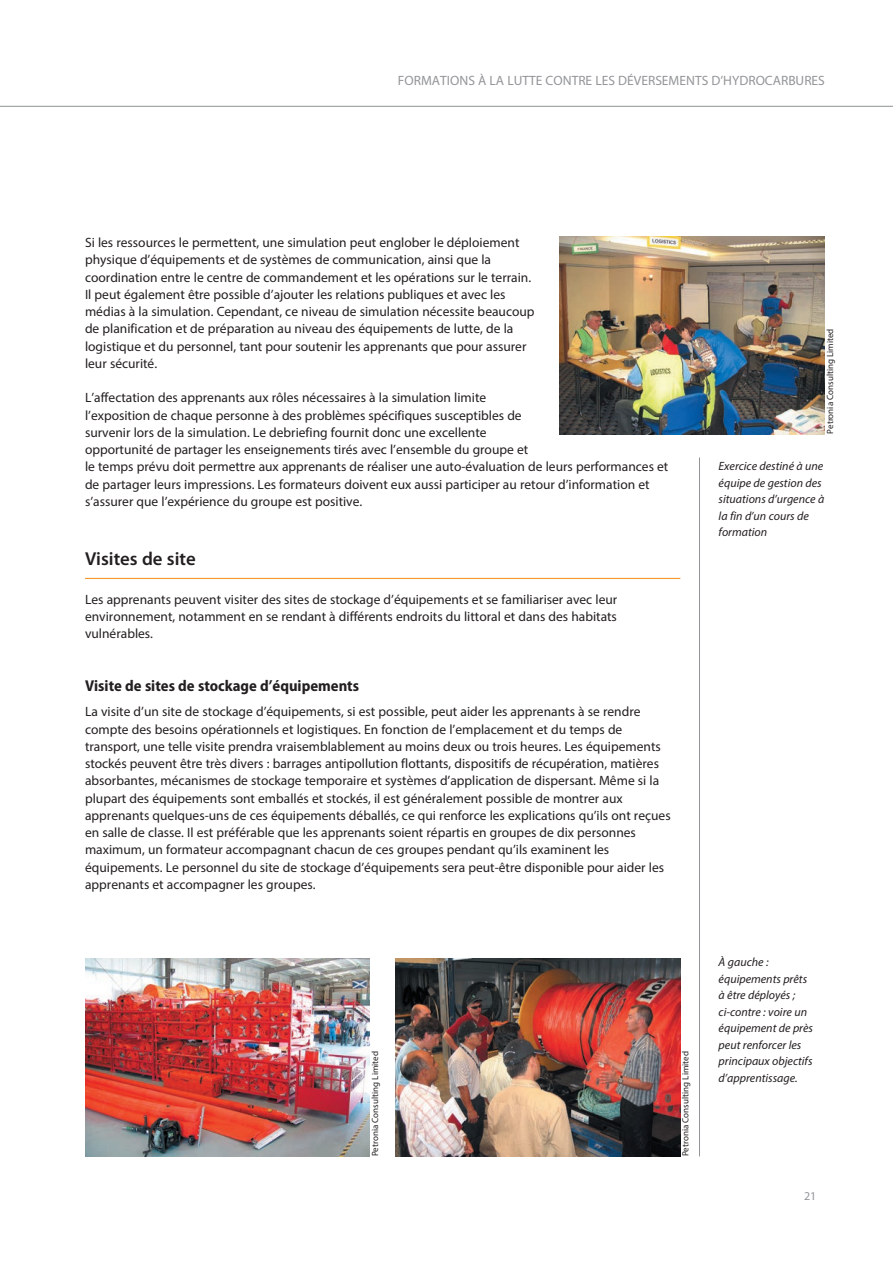
<style>
.page{position:relative;width:893px;height:1263px;background:#fff}
.page>*{position:absolute;margin:0;border:0;box-sizing:border-box;transform-origin:0 0}
.t1{font:600 18.75px "Myriad Pro";color:#231f20}
.t2{font:700 semi-condensed 15.75px "Myriad Pro";color:#231f20}
.t3{font:13.5px/17.2px "Myriad Pro";color:#231f20}
.t4{font:13.5px "Myriad Pro";color:#939598}
.t5{font:italic 12px/16.5px "Myriad Pro";color:#231f20}
.t6{font:12px "Myriad Pro";color:#939598}
.t7{font:9px "Myriad Pro";color:#231f20}
</style>
<div class="page">
<hr style="left:0;top:106px;width:893px;height:1px;background:#939598">
<hr style="left:699px;top:457px;width:1px;height:699px;background:#939598">
<hr style="left:85px;top:578px;width:595px;height:1px;background:#f79727">
<img style="left:560px;top:237px;width:265px;height:197px">
<img style="left:85px;top:959px;width:285px;height:197px">
<img style="left:395px;top:959px;width:285px;height:197px">
<p class="t4" style="left:398px;top:75px;width:428px">FORMATIONS À LA LUTTE CONTRE LES DÉVERSEMENTS D’HYDROCARBURES</p>
<p class="t3" style="left:85px;top:235px;width:451px">Si les ressources le permettent, une simulation peut englober le déploiement physique d’équipements et de systèmes de communication, ainsi que la coordination entre le centre de commandement et les opérations sur le terrain.<br>Il peut également être possible d’ajouter les relations publiques et avec les médias à la simulation. Cependant, ce niveau de simulation nécessite beaucoup de planification et de préparation au niveau des équipements de lutte, de la logistique et du personnel, tant pour soutenir les apprenants que pour assurer leur sécurité.</p>
<p class="t3" style="left:85px;top:390px;width:585px">L’affectation des apprenants aux rôles nécessaires à la simulation limite<br>l’exposition de chaque personne à des problèmes spécifiques susceptibles de<br>survenir lors de la simulation. Le debriefing fournit donc une excellente<br>opportunité de partager les enseignements tirés avec l’ensemble du groupe et<br>le temps prévu doit permettre aux apprenants de réaliser une auto-évaluation de leurs performances et de partager leurs impressions. Les formateurs doivent eux aussi participer au retour d’information et s’assurer que l’expérience du groupe est positive.</p>
<h1 class="t1" style="left:85px;top:552px;width:112px">Visites de site</h1>
<p class="t3" style="left:85px;top:591px;width:534px;text-align:justify">Les apprenants peuvent visiter des sites de stockage d’équipements et se familiariser avec leur environnement, notamment en se rendant à différents endroits du littoral et dans des habitats vulnérables.</p>
<p class="t2" style="left:85px;top:679px;width:276px">Visite de sites de stockage d’équipements</p>
<p class="t3" style="left:85px;top:704px;width:587px">La visite d’un site de stockage d’équipements, si est possible, peut aider les apprenants à se rendre compte des besoins opérationnels et logistiques. En fonction de l’emplacement et du temps de transport, une telle visite prendra vraisemblablement au moins deux ou trois heures. Les équipements stockés peuvent être très divers : barrages antipollution flottants, dispositifs de récupération, matières absorbantes, mécanismes de stockage temporaire et systèmes d’application de dispersant. Même si la plupart des équipements sont emballés et stockés, il est généralement possible de montrer aux apprenants quelques-uns de ces équipements déballés, ce qui renforce les explications qu’ils ont reçues en salle de classe. Il est préférable que les apprenants soient répartis en groupes de dix personnes maximum, un formateur accompagnant chacun de ces groupes pendant qu’ils examinent les équipements. Le personnel du site de stockage d’équipements sera peut-être disponible pour aider les apprenants et accompagner les groupes.</p>
<p class="t7" style="left:372px;top:1156px;width:107px;rotate:-90deg">Petronia Consulting Limited</p>
<p class="t7" style="left:682px;top:1156px;width:107px;rotate:-90deg">Petronia Consulting Limited</p>
<p class="t7" style="left:827px;top:434px;width:107px;rotate:-90deg">Petronia Consulting Limited</p>
<p class="t5" style="left:719px;top:459px;width:107px">Exercice destiné à une équipe de gestion des situations d’urgence à la fin d’un cours de formation</p>
<p class="t5" style="left:719px;top:955px;width:96px">À gauche : équipements prêts à être déployés ; ci-contre : voire un équipement de près peut renforcer les principaux objectifs d’apprentissage.</p>
<p class="t6" style="left:804px;top:1191px;width:14px">21</p>
</div>
